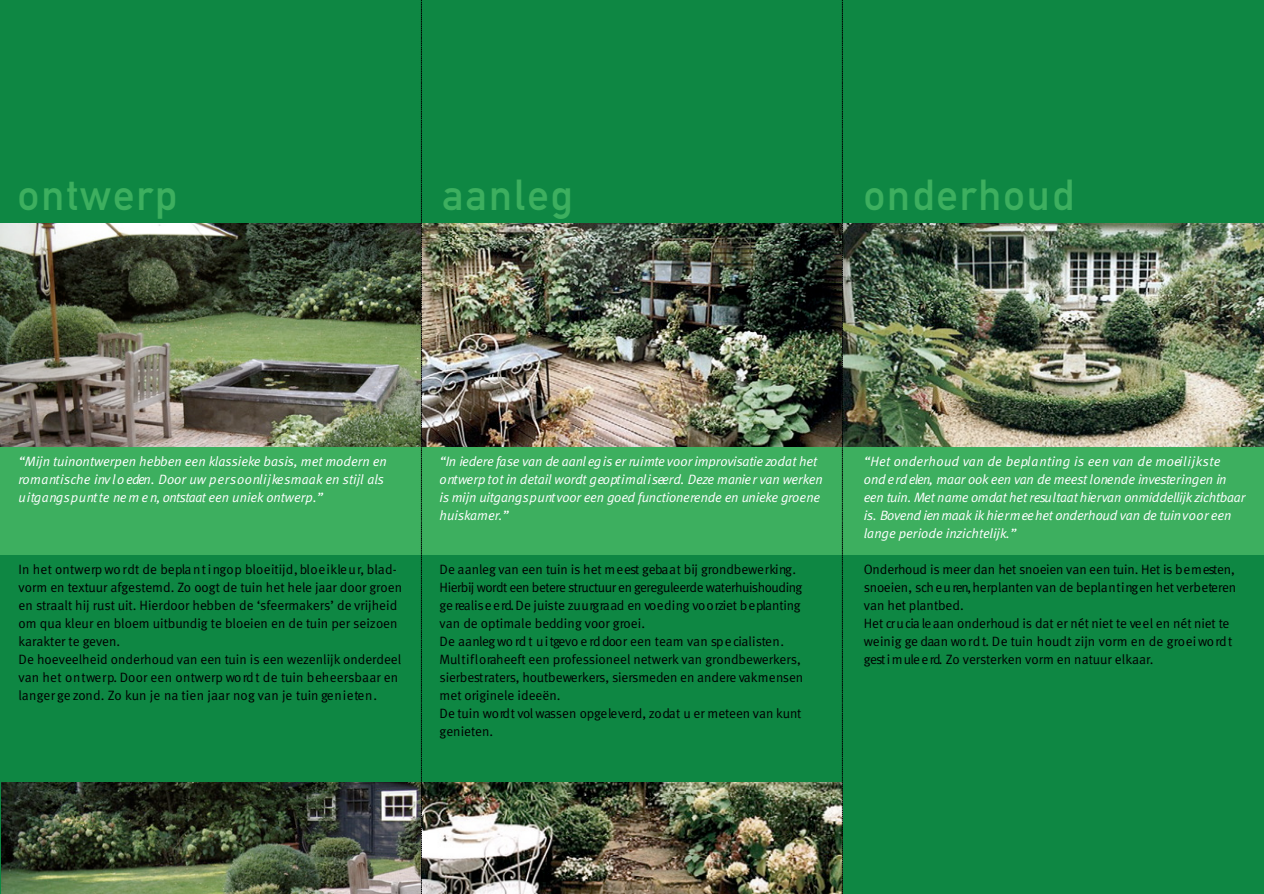
<style>
.page{position:relative;width:1264px;height:894px;background:#fff}
.page>*{position:absolute;margin:0;border:0;box-sizing:border-box;transform-origin:0 0}
.t1{font:42.75px "DIN Mittelschrift";color:#3daf5f}
.t2{font:13.5px/18px "Meta Normal";color:#000}
.t3{font:italic 13.5px/18px "Meta Normal";letter-spacing:-.01em;color:#fff}
</style>
<div class="page">
<div style="left:0;top:0;width:1263px;height:893px;background:#0e8743"></div>
<div style="left:0;top:446px;width:1263px;height:108px;background:#3daf5f"></div>
<img style="left:0;top:223px;width:1263px;height:223px">
<img style="left:2px;top:782px;width:840px;height:111px">
<svg style="left:842px;top:0;width:1px;height:893px"></svg>
<svg style="left:421px;top:0;width:1px;height:893px"></svg>
<h1 class="t1" style="left:18px;top:180px;width:161px">o n t w e r p</h1>
<h1 class="t1" style="left:442px;top:179px;width:132px">a a n le g</h1>
<h1 class="t1" style="left:864px;top:179px;width:212px">o n d e r h o u d</h1>
<p class="t3" style="left:19px;top:453px;width:370px">“Mijn tuinontwerpen hebben een klassieke basis, met modern en ro m a nt i sche inv l o eden. Door uw p e r s o o nl i j ke s m a a k en stijl als u i tg a ng s p u ntte ne m e n, ontstaat een uniek ontwerp.”</p>
<p class="t2" style="left:19px;top:561px;width:385px">In het o n twerp wo rd t de bepla n t i ng op bloeitijd, bl o e i kle u r, blad&shy;vorm en textuur afgestemd. Zo oogt de tuin het hele jaar door groen en straalt hij rust uit. Hierdoor hebben de ‘sfeermakers’ de vrijheid om qua kleur en bloem uitbundig te bloeien en de tuin per seizoen karakter te geven.<br>De hoeveelheid onderhoud van een tuin is een wezenlijk onderdeel van het o n t we r p. Door een ontwerp wo rd t de tuin beheersbaar en la nger ge zond. Zo kun je na tien jaar nog van je tuin ge n i e te n .</p>
<p class="t3" style="left:440px;top:453px;width:385px">“In ied e re fa se van de aanl eg is e r ru imte v o o r im p rov isa tie zo d a t het o nt werp t o t in detail word t g eo pt im al i see rd. Deze manie r van we r ke n is mijn uitg a ng s p u ntv o o r een goed functione re nde en unie ke gro e ne huiskamer.”</p>
<p class="t2" style="left:440px;top:561px;width:365px">De aanleg van een tuin is h e t m e est geba a t bij gro n d b e we r king .<br>H ie rbij wo rd t een bete re stru c tuur en ge reg ule e rde wa te rh u is h o u d ing ge rea lis e e rd. De juiste zu u rg ra ad en vo e d ing vo o rzie t b e pla n ting van de optimale bedding voor groei.<br>De aanleg wo rd t u i tge vo e rd door een team van sp e cia liste n .<br>Mult if lo raheeft een professioneel netwerk van grondbewerkers, sie rb est ra te rs, houtb e we r ke rs, sie rsmeden en andere va k m e ns e n met originele ideeën.<br>De tuin wo rd t vol wassen opge le ve rd, zo da t u er meteen van kun t genieten.</p>
<p class="t3" style="left:864px;top:452px;width:383px">“ H e t o nderhoud van de bepl a nt ing is een van de moei l i j k ste<br>o nd e rd elen, m a a r o o k een van de meest lo ne nde investe r ingen in een tuin. Me t name omdat h e t resu lta a t h ie r van onmiddellijk z ichtb a a r is. Bove nd ien maak ik h ie r m ee het o nderhoud van de tuin v o o r ee n lange periode inzichtelijk.”</p>
<p class="t2" style="left:864px;top:560px;width:374px">Onderhoud is meer dan het snoeien van een tuin. Het is b e m este n , snoeien, sch e u ren, herpla n ten van de bepla n t ing en h e t ve r b e te re n van het plantbed.<br>H e t cr u cia le aan onderhoud is da t er nét n ie t te ve e l en nét n ie t te weinig ge daan wo rd t. De tuin houdt zijn vorm en de groei wo rd t gest i m ule e rd. Zo versterken vorm en natuur elkaar.</p>
</div>
